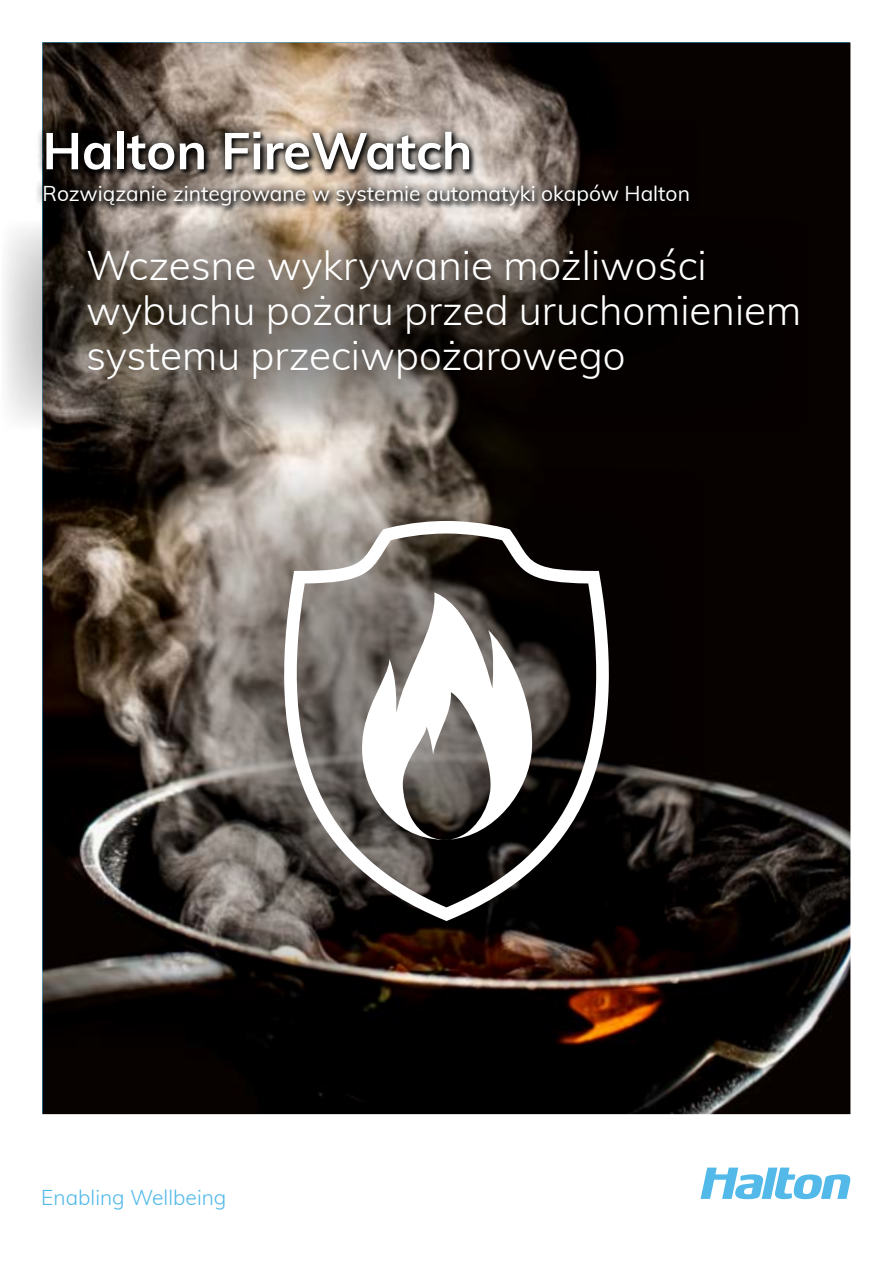
<style>
.page{position:relative;width:893px;height:1263px;background:#fff}
.page>*{position:absolute;margin:0;border:0;box-sizing:border-box;transform-origin:0 0}
.Otsikko{font:700 51px "Muli";color:#fff}
.t1{font:300 40.5px/45px "Muli";color:#fff}
.Otsikko-2{font:21px "Muli";color:#fff}
.t2{font:300 21px "Muli";color:#52b9e9}
</style>
<div class="page">
<svg style="left:701px;top:1167px;width:149px;height:32px"></svg>
<img style="left:43px;top:43px;width:807px;height:1071px">
<svg style="left:37px;top:122px;width:661px;height:93px;background:#615852"></svg>
<svg style="left:4px;top:219px;width:805px;height:212px;background:#4c4540"></svg>
<svg style="left:188px;top:468px;width:517px;height:504px;background:#49403b"></svg>
<svg style="left:262px;top:521px;width:368px;height:400px;background:#54504d"></svg>
<svg style="left:362px;top:592px;width:172px;height:248px"></svg>
<p class="Otsikko" style="left:43px;top:114px;width:431px">Halton FireWatch</p>
<p class="Otsikko-2" style="left:43px;top:178px;width:649px">Rozwiązanie zintegrowane w systemie automatyki okapów Halton</p>
<p class="t1" style="left:86px;top:241px;width:717px">Wczesne wykrywanie możliwości wybuchu pożaru przed uruchomieniem systemu przeciwpożarowego</p>
<p class="t2" style="left:41px;top:1182px;width:187px">Enabling Wellbeing</p>
</div>
